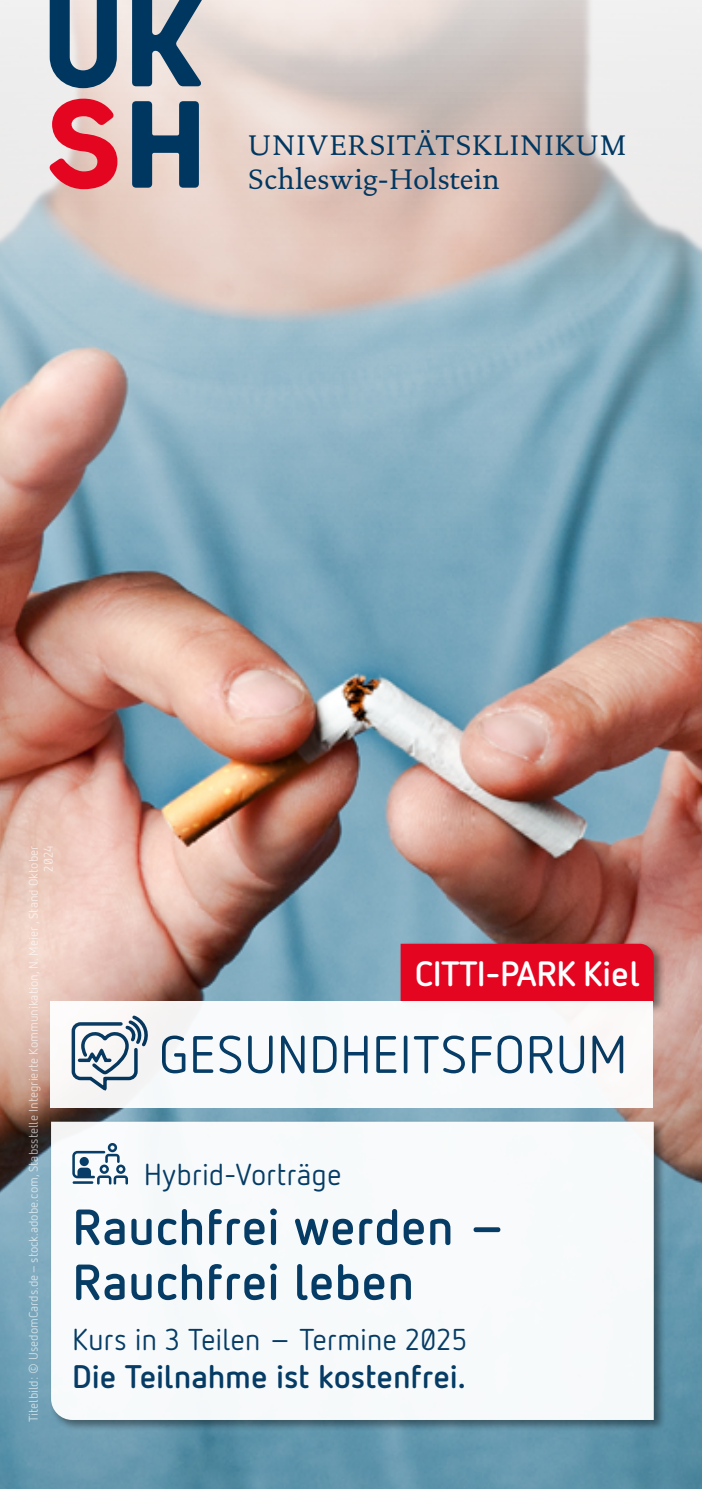
<style>
.page{position:relative;width:702px;height:1489px;background:#fff}
.page>*{position:absolute;margin:0;border:0;box-sizing:border-box;transform-origin:0 0}
.t1{font:52.5px "UKSH Netto";letter-spacing:.005em;color:#003761}
.t2{font:700 50px/55px "UKSH Netto";letter-spacing:.005em;color:#003761}
.t3{font:700 35px "UKSH Netto";letter-spacing:-.02em;color:#fff}
.t4{font:700 32.5px "UKSH Netto";letter-spacing:-.005em;color:#003761}
.t5{font:30px "UKSH Netto";letter-spacing:-.005em;color:#003761}
.t6{font:28.75px/34.5px "DTL Documenta TOT";letter-spacing:.02em;color:#003761}
.t7{font:12.5px/15px "UKSH Netto";color:#fff;text-align:right}
</style>
<div class="page">
<img style="left:0;top:0;width:702px;height:1488px">
<svg style="left:50px;top:0;width:67px;height:88px;background:#5b7890"></svg>
<svg style="left:132px;top:0;width:83px;height:86px;background:#708699"></svg>
<svg style="left:49px;top:99px;width:68px;height:90px;background:#e55d6a"></svg>
<svg style="left:132px;top:101px;width:67px;height:87px;background:#4e6d86"></svg>
<div style="left:49px;top:1120px;width:617px;height:311px;background:#000;opacity:.45"></div>
<svg style="left:51px;top:1121px;width:602px;height:298px"></svg>
<svg style="left:72px;top:1142px;width:56px;height:42px"></svg>
<hr style="left:73px;top:1181px;width:20px;height:2px;background:#003761">
<div style="left:398px;top:942px;width:267px;height:71px;background:#000;opacity:.45"></div>
<div style="left:400px;top:943px;width:253px;height:58px;background:#e40521"></div>
<div style="left:50px;top:1001px;width:603px;height:106px;background:#f8fafb"></div>
<svg style="left:71px;top:1015px;width:77px;height:76px"></svg>
<h3 class="t6" style="left:248px;top:127px;width:379px">UNIVERSITÄTSKLINIKUM<br>Schleswig-Holstein</h3>
<p class="t7" style="left:26px;top:1421px;width:578px;rotate:-90deg">Titelbild: © UsedomCards.de– stock.adobe.com, Stabsstelle Integrierte Kommunikation, N. Meier , Stand Oktober<br>2024</p>
<h3 class="t3" style="left:415px;top:951px;width:226px">CITTI-PARK Kiel</h3>
<h1 class="t1" style="left:159px;top:1021px;width:470px">GESUNDHEITSFORUM</h1>
<h3 class="t5" style="left:144px;top:1155px;width:199px">Hybrid-Vorträge</h3>
<h2 class="t2" style="left:72px;top:1198px;width:435px">Rauchfrei werden –<br>Rauchfrei leben</h2>
<h3 class="t5" style="left:72px;top:1320px;width:396px">Kurs in 3 Teilen – Termine 2025</h3>
<h3 class="t4" style="left:72px;top:1355px;width:395px">Die Teilnahme ist kostenfrei.</h3>
</div>
